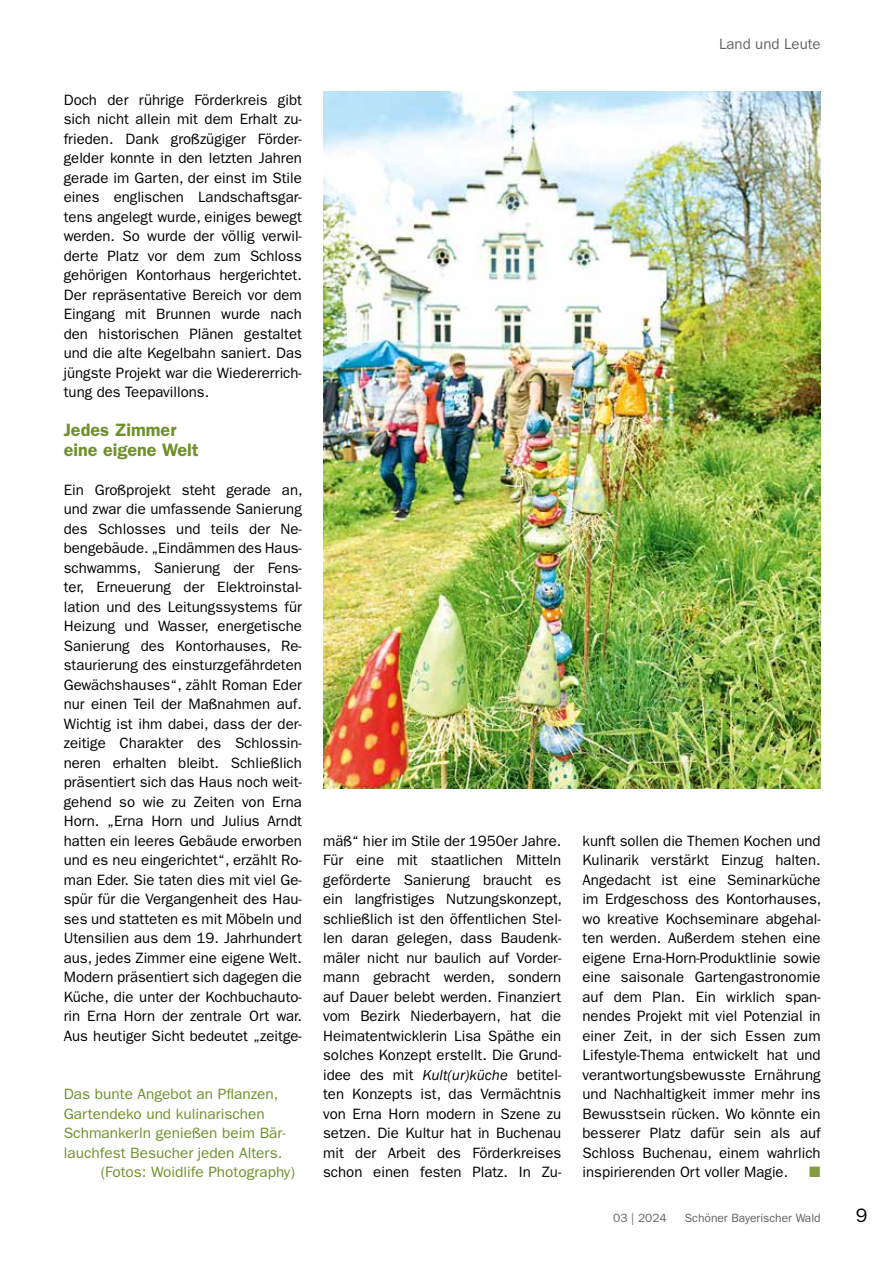
<style>
.page{position:relative;width:893px;height:1263px;background:#fff}
.page>*{position:absolute;margin:0;border:0;box-sizing:border-box;transform-origin:0 0}
.t1{font:19.5px "ITC Franklin Gothic Std";color:#000}
.t2{font:600 18px/19.5px "ITC Franklin Gothic Std";color:#6e9029}
.t3{font:15px/19.5px "ITC Franklin Gothic Std";color:#000;text-align:justify}
.t4{font:15px "ITC Franklin Gothic Std";color:#6e9029}
.t5{font:15px "ITC Franklin Gothic Std";color:#646363}
.t6{font:15px "Zapf Dingbats Std";color:#849d43}
.t7{font:12px "ITC Franklin Gothic Std";color:#646363}
.s1{font-style:italic}
</style>
<div class="page">
<img style="left:323px;top:91px;width:498px;height:698px">
<p class="t3" style="left:64px;top:90px;width:240px">Doch der rührige Förderkreis gibt sich nicht allein mit dem Erhalt zu&shy;frieden. Dank großzügiger Förder&shy;gelder konnte in den letzten Jahren gerade im Garten, der einst im Stile eines englischen Landschaftsgar&shy;tens angelegt wurde, einiges bewegt werden. So wurde der völlig verwil&shy;derte Platz vor dem zum Schloss gehörigen Kontorhaus hergerichtet.<br>Der repräsentative Bereich vor dem Eingang mit Brunnen wurde nach den historischen Plänen gestaltet und die alte Kegelbahn saniert. Das jüngste Projekt war die Wiedererrich&shy;tung des Teepavillons.</p>
<p class="t2" style="left:64px;top:420px;width:136px">Jedes Zimmer eine eigene Welt</p>
<p class="t3" style="left:64px;top:480px;width:240px">Ein Großprojekt steht gerade an, und zwar die umfassende Sanierung des Schlosses und teils der Ne&shy;bengebäude. „Eindämmen des Haus&shy;schwamms, Sanierung der Fens&shy;ter, Erneuerung der Elektroinstal&shy;lation und des Leitungssystems für Heizung und Wasser, energetische Sanierung des Kontorhauses, Re&shy;staurierung des einsturzgefährdeten Gewächshauses“, zählt Roman Eder nur einen Teil der Maßnahmen auf.<br>Wichtig ist ihm dabei, dass der der&shy;zeitige Charakter des Schlossin&shy;neren erhalten bleibt. Schließlich präsentiert sich das Haus noch weit&shy;gehend so wie zu Zeiten von Erna Horn. „Erna Horn und Julius Arndt hatten ein leeres Gebäude erworben und es neu eingerichtet“, erzählt Ro&shy;man Eder. Sie taten dies mit viel Ge&shy;spür für die Vergangenheit des Hau&shy;ses und statteten es mit Möbeln und Utensilien aus dem 19. Jahrhundert aus, jedes Zimmer eine eigene Welt.<br>Modern präsentiert sich dagegen die Küche, die unter der Kochbuchauto&shy;rin Erna Horn der zentrale Ort war.<br>Aus heutiger Sicht bedeutet „zeitge-</p>
<p class="t4" style="left:64px;top:1085px;width:216px">Das bunte Angebot an Pflanzen,</p>
<p class="t4" style="left:64px;top:1105px;width:202px">Gartendeko und kulinarischen</p>
<p class="t4" style="left:64px;top:1124px;width:224px">Schmankerln genießen beim Bär-</p>
<p class="t4" style="left:64px;top:1144px;width:220px">lauchfest Besucher jeden Alters.</p>
<p class="t4" style="left:101px;top:1163px;width:196px">(Fotos: Woidlife Photography)</p>
<p class="t5" style="left:719px;top:35px;width:103px">Land und Leute</p>
<p class="t3" style="left:323px;top:831px;width:240px">mäß“ hier im Stile der 1950er Jahre.<br>Für eine mit staatlichen Mitteln geförderte Sanierung braucht es ein langfristiges Nutzungskonzept, schließlich ist den öffentlichen Stel&shy;len daran gelegen, dass Baudenk&shy;mäler nicht nur baulich auf Vorder&shy;mann gebracht werden, sondern auf Dauer belebt werden. Finanziert vom Bezirk Niederbayern, hat die Heimatentwicklerin Lisa Späthe ein solches Konzept erstellt. Die Grund&shy;idee des mit <span class="s1">Kult(ur)küche</span> betitel&shy;ten Konzepts ist, das Vermächtnis von Erna Horn modern in Szene zu setzen. Die Kultur hat in Buchenau mit der Arbeit des Förderkreises schon einen festen Platz. In Zu-</p>
<p class="t3" style="left:583px;top:831px;width:240px">kunft sollen die Themen Kochen und Kulinarik verstärkt Einzug halten.<br>Angedacht ist eine Seminarküche im Erdgeschoss des Kontorhauses, wo kreative Kochseminare abgehal&shy;ten werden. Außerdem stehen eine eigene Erna-Horn-Produktlinie sowie eine saisonale Gartengastronomie auf dem Plan. Ein wirklich span&shy;nendes Projekt mit viel Potenzial in einer Zeit, in der sich Essen zum Lifestyle-Thema entwickelt hat und verantwortungsbewusste Ernährung und Nachhaltigkeit immer mehr ins Bewusstsein rücken. Wo könnte ein besserer Platz dafür sein als auf Schloss Buchenau, einem wahrlich inspirierenden Ort voller Magie.</p>
<p class="t6" style="left:809px;top:1165px;width:13px">■</p>
<p class="t7" style="left:613px;top:1211px;width:55px">03 | 2024</p>
<p class="t7" style="left:685px;top:1211px;width:137px">Schöner Bayerischer Wald</p>
<h1 class="t1" style="left:856px;top:1204px;width:13px">9</h1>
</div>
